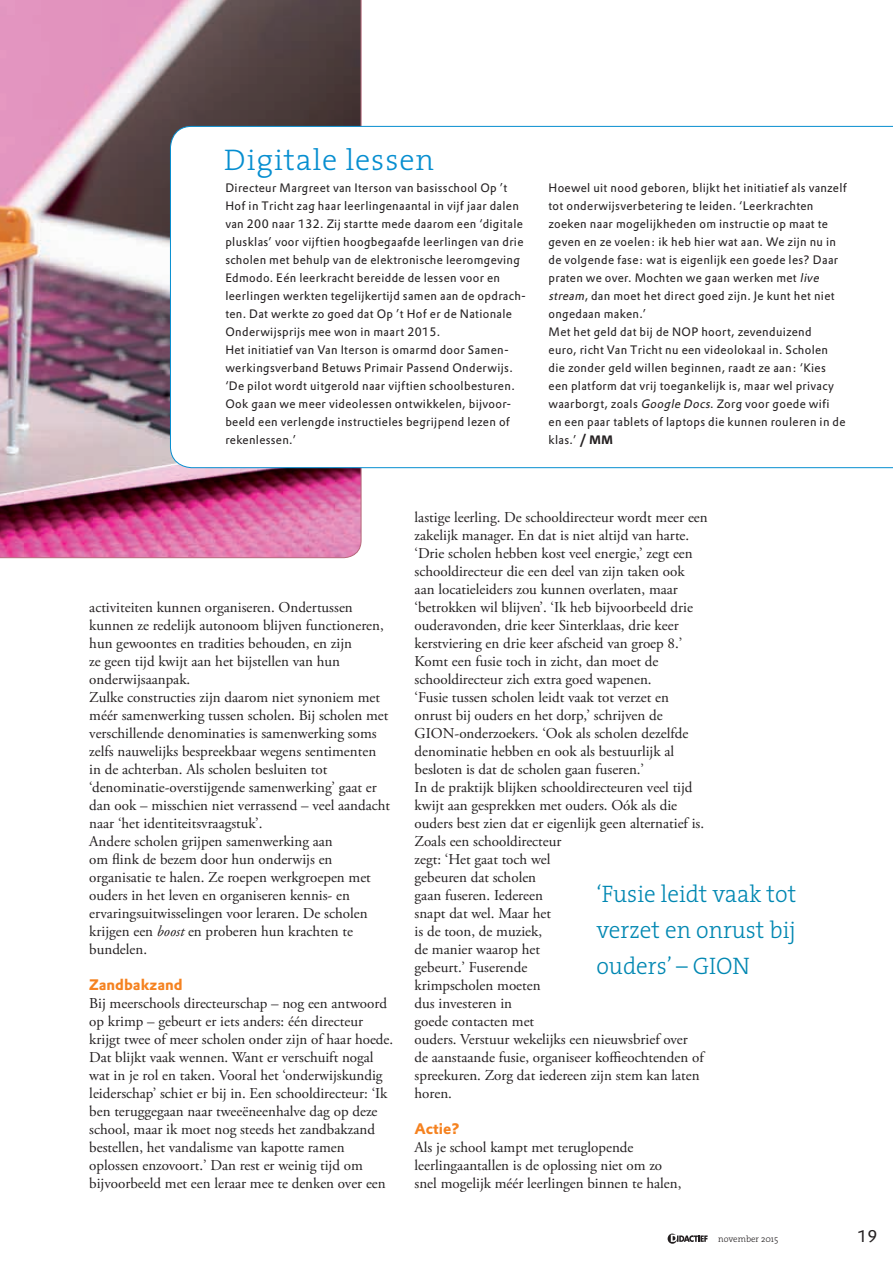
<style>
.page{position:relative;width:893px;height:1263px;background:#fff}
.page>*{position:absolute;margin:0;border:0;box-sizing:border-box;transform-origin:0 0}
.t1{font:300 30px "The Serif";letter-spacing:.03em;color:#068ed0}
.t2{font:300 24px/36px "The Serif";color:#0087b2;text-align:justify}
.t3{font:16.5px "DTL Prokyon T";color:#231f20}
.t4{font:15px/18px "Adobe Garamond Pro";color:#231f20}
.t5{font:15px "DTL Prokyon ST Bold";color:#f58220}
.t6{font:12px/18px "DTL Prokyon T";letter-spacing:.03em;color:#231f20}
.t7{font:300 9px "The Serif";color:#231f20}
.s1{font-style:italic}
.s2{font-family:"DTL Prokyon ST Bold"}
</style>
<div class="page">
<svg style="left:668px;top:1233px;width:40px;height:11px"></svg>
<img style="left:0;top:0;width:361px;height:558px">
<svg style="left:170px;top:126px;width:723px;height:342px"></svg>
<h1 class="t1" style="left:224px;top:135px;width:211px">Digitale lessen</h1>
<p class="t6" style="left:225px;top:178px;width:302px">Directeur Margreet van Iterson van basisschool Op ’t Hof in Tricht zag haar leerlingenaantal in vijf jaar dalen van 200 naar 132. Zij startte mede daarom een ‘digitale plusklas’ voor vijftien hoogbegaafde leerlingen van drie scholen met behulp van de elektronische leeromgeving Edmodo. Eén leerkracht bereidde de lessen voor en leerlingen werkten tegelijkertijd samen aan de opdrach&shy;ten. Dat werkte zo goed dat Op ’t Hof er de Nationale Onderwijsprijs mee won in maart 2015.<br>Het initiatief van Van Iterson is omarmd door Samen&shy;werkingsverband Betuws Primair Passend Onderwijs. ‘De pilot wordt uitgerold naar vijftien schoolbesturen.<br>Ook gaan we meer videolessen ontwikkelen, bijvoor&shy;beeld een verlengde instructieles begrijpend lezen of rekenlessen.’</p>
<p class="t6" style="left:549px;top:178px;width:300px">Hoewel uit nood geboren, blijkt het initiatief als vanzelf tot onderwijsverbetering te leiden. ‘Leerkrachten zoeken naar mogelijkheden om instructie op maat te geven en ze voelen: ik heb hier wat aan. We zijn nu in de volgende fase: wat is eigenlijk een goede les? Daar praten we over. Mochten we gaan werken met <span class="s1">live stream</span>, dan moet het direct goed zijn. Je kunt het niet ongedaan maken.’<br>Met het geld dat bij de NOP hoort, zevenduizend<br>euro, richt Van Tricht nu een videolokaal in. Scholen die zonder geld willen beginnen, raadt ze aan: ‘Kies een platform dat vrij toegankelijk is, maar wel privacy waarborgt, zoals <span class="s1">Google Docs</span>. Zorg voor goede wifi<br>en een paar tablets of laptops die kunnen rouleren in de klas.’ <span class="s2">/ MM</span></p>
<p class="t4" style="left:89px;top:599px;width:302px">activiteiten kunnen organiseren. Ondertussen kunnen ze redelijk autonoom blijven functioneren, hun gewoontes en tradities behouden, en zijn<br>ze geen tijd kwijt aan het bijstellen van hun onderwijsaanpak.<br>Zulke constructies zijn daarom niet synoniem met méér samenwerking tussen scholen. Bij scholen met verschillende denominaties is samenwerking soms zelfs nauwelijks bespreekbaar wegens sentimenten in de achterban. Als scholen besluiten tot ‘denominatie-overstijgende samenwerking’ gaat er dan ook – misschien niet verrassend – veel aandacht naar ‘het identiteitsvraagstuk’.<br>Andere scholen grijpen samenwerking aan<br>om flink de bezem door hun onderwijs en organisatie te halen. Ze roepen werkgroepen met ouders in het leven en organiseren kennis- en ervaringsuitwisselingen voor leraren. De scholen krijgen een <span class="s1">boost</span> en proberen hun krachten te bundelen.</p>
<p class="t5" style="left:89px;top:975px;width:95px">Zandbakzand</p>
<p class="t4" style="left:89px;top:995px;width:305px">Bij meerschools directeurschap – nog een antwoord op krimp – gebeurt er iets anders: één directeur krijgt twee of meer scholen onder zijn of haar hoede.<br>Dat blijkt vaak wennen. Want er verschuift nogal wat in je rol en taken. Vooral het ‘onderwijskundig leiderschap’ schiet er bij in. Een schooldirecteur: ‘Ik ben teruggegaan naar tweeëneenhalve dag op deze school, maar ik moet nog steeds het zandbakzand bestellen, het vandalisme van kapotte ramen oplossen enzovoort.’ Dan rest er weinig tijd om bijvoorbeeld met een leraar mee te denken over een</p>
<p class="t4" style="left:415px;top:509px;width:295px">lastige leerling. De schooldirecteur wordt meer een zakelijk manager. En dat is niet altijd van harte. ‘Drie scholen hebben kost veel energie,’ zegt een schooldirecteur die een deel van zijn taken ook aan locatieleiders zou kunnen overlaten, maar ‘betrokken wil blijven’. ‘Ik heb bijvoorbeeld drie ouderavonden, drie keer Sinterklaas, drie keer kerstviering en drie keer afscheid van groep 8.’ Komt een fusie toch in zicht, dan moet de schooldirecteur zich extra goed wapenen.<br>‘Fusie tussen scholen leidt vaak tot verzet en onrust bij ouders en het dorp,’ schrijven de GION-onderzoekers. ‘Ook als scholen dezelfde denominatie hebben en ook als bestuurlijk al besloten is dat de scholen gaan fuseren.’<br>In de praktijk blijken schooldirecteuren veel tijd kwijt aan gesprekken met ouders. Oók als die ouders best zien dat er eigenlijk geen alternatief is.<br>Zoals een schooldirecteur<br>zegt: ‘Het gaat toch wel<br>gebeuren dat scholen<br>gaan fuseren. Iedereen<br>snapt dat wel. Maar het<br>is de toon, de muziek,<br>de manier waarop het<br>gebeurt.’ Fuserende<br>krimpscholen moeten<br>dus investeren in<br>goede contacten met<br>ouders. Verstuur wekelijks een nieuwsbrief over<br>de aanstaande fusie, organiseer koffieochtenden of spreekuren. Zorg dat iedereen zijn stem kan laten horen.</p>
<p class="t5" style="left:415px;top:1119px;width:47px">Actie?</p>
<p class="t4" style="left:415px;top:1139px;width:268px">Als je school kampt met teruglopende leerlingaantallen is de oplossing niet om zo snel mogelijk méér leerlingen binnen te halen,</p>
<h2 class="t2" style="left:596px;top:875px;width:201px">‘Fusie leidt vaak tot verzet en onrust bij ouders’ – GION</h2>
<p class="t7" style="left:718px;top:1232px;width:62px">november 2015</p>
<p class="t3" style="left:857px;top:1225px;width:21px">19</p>
</div>
